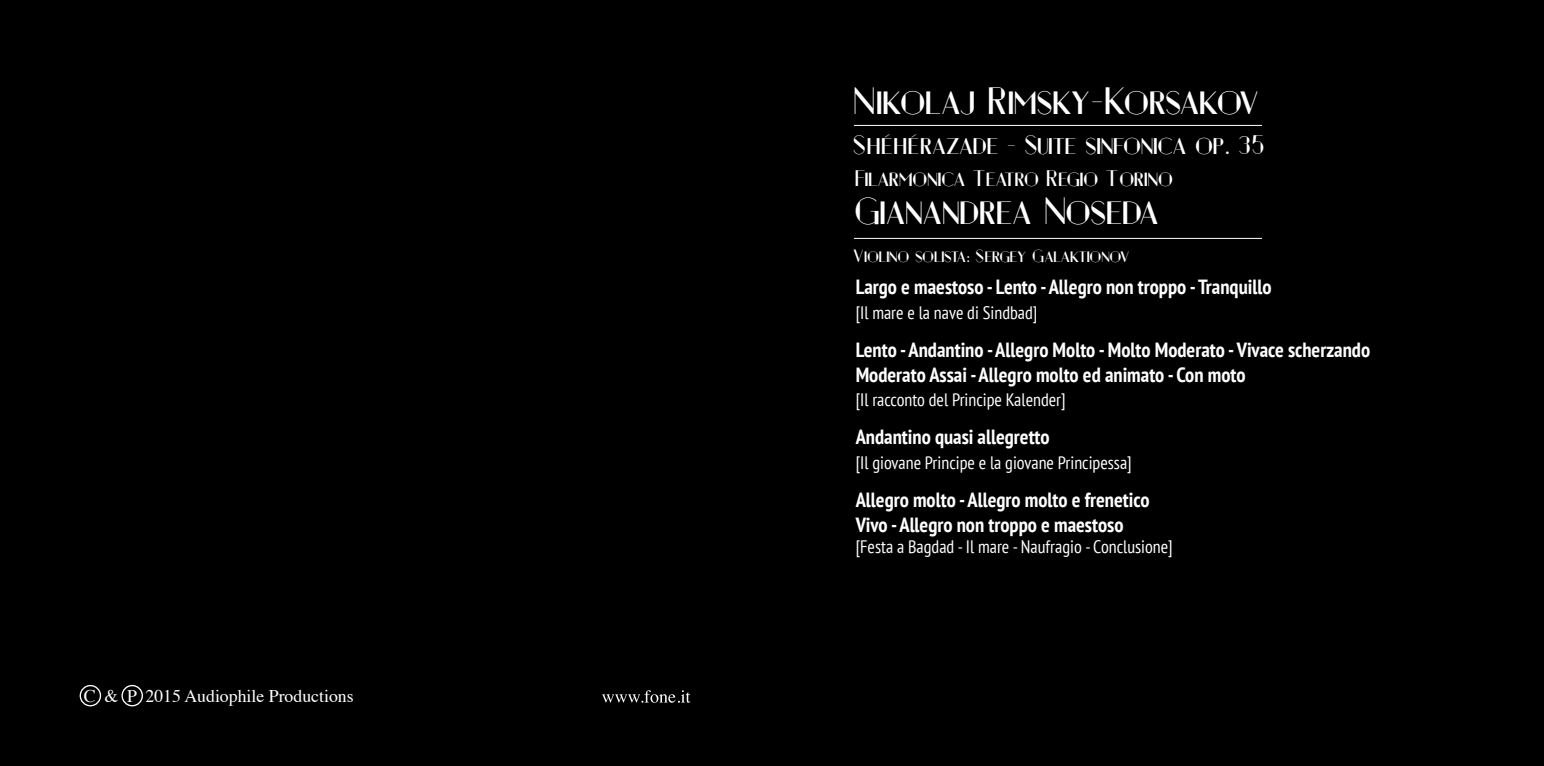
<style>
.page{position:relative;width:1544px;height:766px;background:#fff}
.page>*{position:absolute;margin:0;border:0;box-sizing:border-box;transform-origin:0 0}
.t1{font:38.02px "Chelsea III";letter-spacing:-.04em;color:#fff}
.t2{font:26.78px "Chelsea III";letter-spacing:-.04em;color:#fff}
.t3{font:22.5px "Chelsea III";letter-spacing:-.04em;color:#fff}
.t4{font:700 condensed 20.47px "PT Sans";color:#fff}
.t5{font:condensed 18px "PT Sans";color:#fff}
.t6{font:17.78px "Chelsea III";letter-spacing:-.04em;color:#fff}
.t7{font:17.78px "Times";color:#fff}
</style>
<div class="page">
<div style="left:0;top:0;width:1543px;height:765px;background:#000"></div>
<svg style="left:602px;top:690px;width:88px;height:12px"></svg>
<div style="left:80px;top:684px;width:21px;height:22px;border:1px solid #fff;border-radius:50%"></div>
<div style="left:121px;top:684px;width:22px;height:22px;border:1px solid #fff;border-radius:50%"></div>
<hr style="left:854px;top:125px;width:408px;height:1px;background:#fff">
<hr style="left:854px;top:238px;width:408px;height:1px;background:#fff">
<p class="t7" style="left:84px;top:679px;width:271px">C &amp; P 2015 Audiophile Productions</p>
<p class="t1" style="left:854px;top:73px;width:408px">Nikolaj Rimsky-Korsakov</p>
<p class="t2" style="left:854px;top:126px;width:414px">Shéhérazade - Suite sinfonica op. 35</p>
<p class="t3" style="left:856px;top:162px;width:320px">Filarmonica Teatro Regio Torino</p>
<p class="t1" style="left:856px;top:184px;width:307px">Gianandrea Noseda</p>
<p class="t6" style="left:854px;top:243px;width:278px">Violino solista: Sergey Galaktionov</p>
<p class="t4" style="left:855px;top:273px;width:417px">Largo e maestoso - Lento - Allegro non troppo - Tranquillo</p>
<p class="t5" style="left:855px;top:301px;width:183px">[Il mare e la nave di Sindbad]</p>
<p class="t4" style="left:855px;top:336px;width:516px">Lento - Andantino - Allegro Molto - Molto Moderato - Vivace scherzando</p>
<p class="t4" style="left:855px;top:360px;width:391px">Moderato Assai - Allegro molto ed animato - Con moto</p>
<p class="t5" style="left:855px;top:388px;width:211px">[Il racconto del Principe Kalender]</p>
<p class="t4" style="left:855px;top:423px;width:195px">Andantino quasi allegretto</p>
<p class="t5" style="left:855px;top:451px;width:277px">[Il giovane Principe e la giovane Principessa]</p>
<p class="t4" style="left:855px;top:486px;width:295px">Allegro molto - Allegro molto e frenetico</p>
<p class="t4" style="left:855px;top:510px;width:269px">Vivo - Allegro non troppo e maestoso</p>
<p class="t5" style="left:855px;top:535px;width:318px">[Festa a Bagdad - Il mare - Naufragio - Conclusione]</p>
</div>
